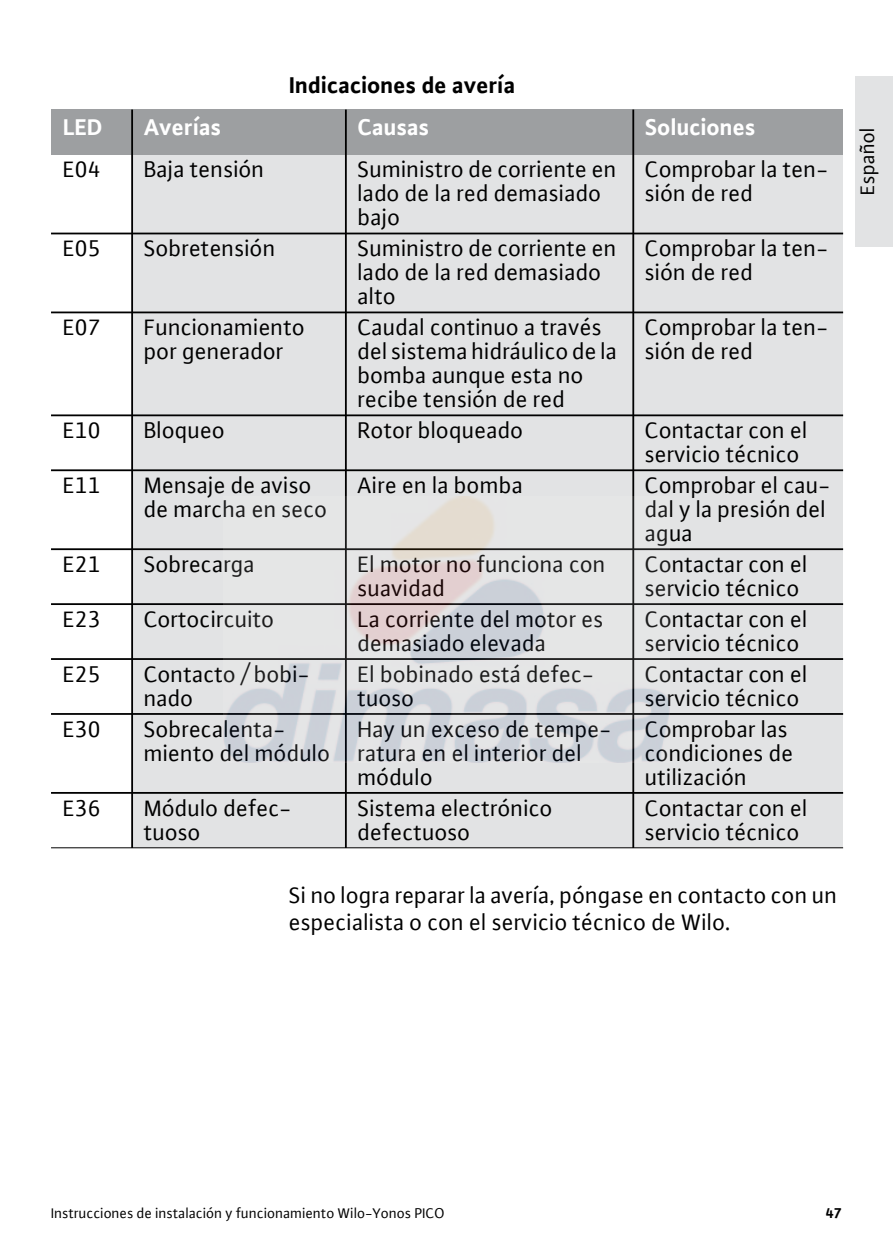
<style>
.page{position:relative;width:893px;height:1259px;background:#fff}
.page>*{position:absolute;margin:0;border:0;box-sizing:border-box;transform-origin:0 0}
.t1{font:24px/24px "WILO Plus FM";color:#000}
.t2{font:700 24px "WILO Plus FM";color:#fff}
.t3{font:700 24px "WILO Plus FM";color:#000}
.t4{font:21px "WILO Plus FM";color:#000}
.t5{font:15px "WILO Plus FM";color:#000}
.t6{font:700 15px "WILO Plus FM";color:#000}
</style>
<div class="page">
<div style="left:855px;top:77px;width:38px;height:170px;background:#e2e3e4"></div>
<div style="left:51px;top:110px;width:81px;height:45px;background:#9d9fa1"></div>
<div style="left:132px;top:110px;width:214px;height:45px;background:#9d9fa1"></div>
<div style="left:346px;top:110px;width:287px;height:45px;background:#9d9fa1"></div>
<div style="left:633px;top:110px;width:210px;height:45px;background:#9d9fa1"></div>
<div style="left:132px;top:155px;width:214px;height:78px;background:#e2e3e4"></div>
<div style="left:346px;top:155px;width:287px;height:78px;background:#e2e3e4"></div>
<div style="left:633px;top:155px;width:210px;height:78px;background:#e2e3e4"></div>
<div style="left:132px;top:233px;width:214px;height:79px;background:#e2e3e4"></div>
<div style="left:346px;top:233px;width:287px;height:79px;background:#e2e3e4"></div>
<div style="left:633px;top:233px;width:210px;height:79px;background:#e2e3e4"></div>
<div style="left:132px;top:312px;width:214px;height:103px;background:#e2e3e4"></div>
<div style="left:346px;top:312px;width:287px;height:103px;background:#e2e3e4"></div>
<div style="left:633px;top:312px;width:210px;height:103px;background:#e2e3e4"></div>
<div style="left:132px;top:415px;width:214px;height:55px;background:#e2e3e4"></div>
<div style="left:346px;top:415px;width:287px;height:55px;background:#e2e3e4"></div>
<div style="left:633px;top:415px;width:210px;height:55px;background:#e2e3e4"></div>
<div style="left:132px;top:470px;width:214px;height:79px;background:#e2e3e4"></div>
<div style="left:346px;top:470px;width:287px;height:79px;background:#e2e3e4"></div>
<div style="left:633px;top:470px;width:210px;height:79px;background:#e2e3e4"></div>
<div style="left:132px;top:549px;width:214px;height:55px;background:#e2e3e4"></div>
<div style="left:633px;top:549px;width:210px;height:55px;background:#e2e3e4"></div>
<div style="left:132px;top:604px;width:214px;height:55px;background:#e2e3e4"></div>
<div style="left:633px;top:604px;width:210px;height:55px;background:#e2e3e4"></div>
<div style="left:132px;top:659px;width:214px;height:55px;background:#e2e3e4"></div>
<div style="left:633px;top:659px;width:210px;height:55px;background:#e2e3e4"></div>
<div style="left:132px;top:714px;width:214px;height:79px;background:#e2e3e4"></div>
<div style="left:346px;top:714px;width:287px;height:79px;background:#e2e3e4"></div>
<div style="left:633px;top:714px;width:210px;height:79px;background:#e2e3e4"></div>
<div style="left:132px;top:793px;width:214px;height:55px;background:#e2e3e4"></div>
<div style="left:346px;top:793px;width:287px;height:55px;background:#e2e3e4"></div>
<div style="left:633px;top:793px;width:210px;height:55px;background:#e2e3e4"></div>
<hr style="left:131px;top:110px;width:2px;height:738px;background:#000">
<hr style="left:345px;top:110px;width:2px;height:738px;background:#000">
<hr style="left:632px;top:110px;width:2px;height:738px;background:#000">
<hr style="left:51px;top:233px;width:792px;height:1px;background:#000">
<hr style="left:51px;top:311px;width:792px;height:2px;background:#000">
<hr style="left:51px;top:414px;width:792px;height:2px;background:#000">
<hr style="left:51px;top:469px;width:792px;height:2px;background:#000">
<hr style="left:51px;top:548px;width:792px;height:2px;background:#000">
<hr style="left:51px;top:603px;width:792px;height:2px;background:#000">
<hr style="left:51px;top:658px;width:792px;height:2px;background:#000">
<hr style="left:51px;top:713px;width:792px;height:2px;background:#000">
<hr style="left:51px;top:792px;width:792px;height:2px;background:#000">
<hr style="left:51px;top:847px;width:792px;height:1px;background:#000">
<img style="left:223px;top:496px;width:447px;height:267px">
<p class="t3" style="left:289px;top:74px;width:228px">Indicaciones de avería</p>
<p class="t2" style="left:63px;top:116px;width:41px">LED</p>
<p class="t2" style="left:144px;top:116px;width:79px">Averías</p>
<p class="t2" style="left:358px;top:116px;width:73px">Causas</p>
<p class="t2" style="left:645px;top:116px;width:112px">Soluciones</p>
<p class="t1" style="left:63px;top:159px;width:40px">E04</p>
<p class="t1" style="left:144px;top:159px;width:122px">Baja tensión</p>
<p class="t1" style="left:358px;top:159px;width:260px">Suministro de corriente en lado de la red demasiado bajo</p>
<p class="t1" style="left:645px;top:159px;width:185px">Comprobar la ten&shy;sión de red</p>
<p class="t1" style="left:63px;top:238px;width:40px">E05</p>
<p class="t1" style="left:144px;top:238px;width:133px">Sobretensión</p>
<p class="t1" style="left:358px;top:238px;width:260px">Suministro de corriente en lado de la red demasiado alto</p>
<p class="t1" style="left:645px;top:238px;width:185px">Comprobar la ten&shy;sión de red</p>
<p class="t1" style="left:63px;top:317px;width:40px">E07</p>
<p class="t1" style="left:144px;top:317px;width:163px">Funcionamiento por generador</p>
<p class="t1" style="left:358px;top:317px;width:261px">Caudal continuo a través del sistema hidráulico de la bomba aunque esta no recibe tensión de red</p>
<p class="t1" style="left:645px;top:317px;width:185px">Comprobar la ten&shy;sión de red</p>
<p class="t1" style="left:63px;top:419px;width:40px">E10</p>
<p class="t1" style="left:144px;top:419px;width:83px">Bloqueo</p>
<p class="t1" style="left:358px;top:419px;width:167px">Rotor bloqueado</p>
<p class="t1" style="left:645px;top:419px;width:164px">Contactar con el servicio técnico</p>
<p class="t1" style="left:63px;top:474px;width:40px">E11</p>
<p class="t1" style="left:144px;top:474px;width:185px">Mensaje de aviso de marcha en seco</p>
<p class="t1" style="left:358px;top:474px;width:167px">Aire en la bomba</p>
<p class="t1" style="left:645px;top:474px;width:187px">Comprobar el cau&shy;dal y la presión del agua</p>
<p class="t1" style="left:63px;top:553px;width:40px">E21</p>
<p class="t1" style="left:144px;top:553px;width:113px">Sobrecarga</p>
<p class="t1" style="left:358px;top:553px;width:250px">El motor no funciona con suavidad</p>
<p class="t1" style="left:645px;top:553px;width:164px">Contactar con el servicio técnico</p>
<p class="t1" style="left:63px;top:608px;width:40px">E23</p>
<p class="t1" style="left:144px;top:608px;width:132px">Cortocircuito</p>
<p class="t1" style="left:358px;top:608px;width:247px">La corriente del motor es demasiado elevada</p>
<p class="t1" style="left:645px;top:608px;width:164px">Contactar con el servicio técnico</p>
<p class="t1" style="left:63px;top:663px;width:40px">E25</p>
<p class="t1" style="left:144px;top:663px;width:168px">Contacto / bobi&shy;nado</p>
<p class="t1" style="left:358px;top:663px;width:238px">El bobinado está defec&shy;tuoso</p>
<p class="t1" style="left:645px;top:663px;width:164px">Contactar con el servicio técnico</p>
<p class="t1" style="left:63px;top:718px;width:40px">E30</p>
<p class="t1" style="left:144px;top:718px;width:188px">Sobrecalenta&shy;miento del módulo</p>
<p class="t1" style="left:358px;top:718px;width:256px">Hay un exceso de tempe&shy;ratura en el interior del módulo</p>
<p class="t1" style="left:645px;top:718px;width:150px">Comprobar las condiciones de utilización</p>
<p class="t1" style="left:63px;top:797px;width:40px">E36</p>
<p class="t1" style="left:144px;top:797px;width:149px">Módulo defec&shy;tuoso</p>
<p class="t1" style="left:358px;top:797px;width:197px">Sistema electrónico defectuoso</p>
<p class="t1" style="left:645px;top:797px;width:164px">Contactar con el servicio técnico</p>
<p class="t1" style="left:289px;top:882px;width:550px;line-height:27px">Si no logra reparar la avería, póngase en contacto con un especialista o con el servicio técnico de Wilo.</p>
<p class="t4" style="left:858px;top:195px;width:69px;rotate:-90deg">Español</p>
<p class="t5" style="left:51px;top:1206px;width:395px">Instrucciones de instalación y funcionamiento Wilo-Yonos PICO</p>
<p class="t6" style="left:826px;top:1206px;width:18px">47</p>
</div>
